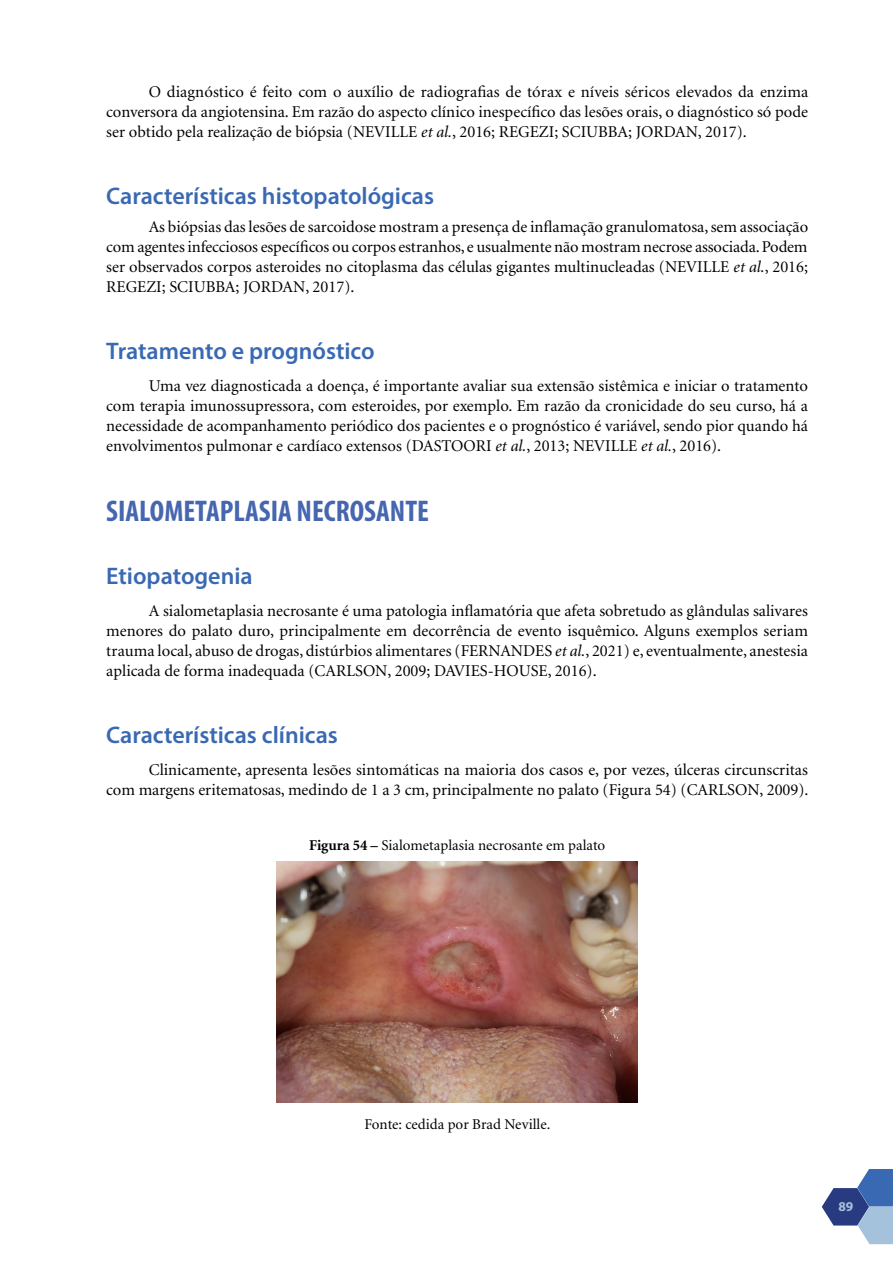
<style>
.page{position:relative;width:893px;height:1263px;background:#fff}
.page>*{position:absolute;margin:0;border:0;box-sizing:border-box;transform-origin:0 0}
.t1{font:700 condensed 30px "Myriad Pro";color:#4766b0}
.t2{font:600 24px "Myriad Pro";color:#3969b3}
.t3{font:16.5px/19.8px "Minion";color:#000;text-align:justify}
.t4{font:15px "Minion";color:#000}
.t5{font:700 13.5px "Myriad Pro";color:#a4c2db}
.s1{font-style:italic}
.s2{font-weight:700}
</style>
<div class="page">
<svg style="left:822px;top:1169px;width:71px;height:75px"></svg>
<img style="left:276px;top:861px;width:362px;height:241px">
<p class="t3" style="left:106px;top:83px;width:703px;text-indent:43px">O diagnóstico é feito com o auxílio de radiografias de tórax e níveis séricos elevados da enzima conversora da angiotensina. Em razão do aspecto clínico inespecífico das lesões orais, o diagnóstico só pode ser obtido pela realização de biópsia (NEVILLE <span class="s1">et al.</span>, 2016; REGEZI; SCIUBBA; JORDAN, 2017).</p>
<h2 class="t2" style="left:106px;top:181px;width:329px">Características histopatológicas</h2>
<p class="t3" style="left:106px;top:218px;width:703px;text-indent:43px">As biópsias das lesões de sarcoidose mostram a presença de inflamação granulomatosa, sem associação com agentes infecciosos específicos ou corpos estranhos, e usualmente não mostram necrose associada. Podem ser observados corpos asteroides no citoplasma das células gigantes multinucleadas (NEVILLE <span class="s1">et al.</span>, 2016; REGEZI; SCIUBBA; JORDAN, 2017).</p>
<h2 class="t2" style="left:106px;top:335px;width:270px">Tratamento e prognóstico</h2>
<p class="t3" style="left:106px;top:377px;width:703px;text-indent:43px">Uma vez diagnosticada a doença, é importante avaliar sua extensão sistêmica e iniciar o tratamento com terapia imunossupressora, com esteroides, por exemplo. Em razão da cronicidade do seu curso, há a necessidade de acompanhamento periódico dos pacientes e o prognóstico é variável, sendo pior quando há envolvimentos pulmonar e cardíaco extensos (DASTOORI <span class="s1">et al.</span>, 2013; NEVILLE <span class="s1">et al.</span>, 2016).</p>
<h1 class="t1" style="left:106px;top:492px;width:324px">SIALOMETAPLASIA NECROSANTE</h1>
<h2 class="t2" style="left:106px;top:560px;width:148px">Etiopatogenia</h2>
<p class="t3" style="left:106px;top:602px;width:703px;text-indent:43px">A sialometaplasia necrosante é uma patologia inflamatória que afeta sobretudo as glândulas salivares menores do palato duro, principalmente em decorrência de evento isquêmico. Alguns exemplos seriam trauma local, abuso de drogas, distúrbios alimentares (FERNANDES <span class="s1">et al.</span>, 2021) e, eventualmente, anestesia aplicada de forma inadequada (CARLSON, 2009; DAVIES-HOUSE, 2016).</p>
<h2 class="t2" style="left:106px;top:719px;width:233px">Características clínicas</h2>
<p class="t3" style="left:106px;top:761px;width:704px;text-align:right">Clinicamente, apresenta lesões sintomáticas na maioria dos casos e, por vezes, úlceras circunscritas<br>com margens eritematosas, medindo de 1 a 3 cm, principalmente no palato (Figura 54) (CARLSON, 2009).</p>
<p class="t4" style="left:309px;top:838px;width:298px"><span class="s2">Figura 54 –</span> Sialometaplasia necrosante em palato</p>
<p class="t4" style="left:364px;top:1116px;width:187px">Fonte: cedida por Brad Neville.</p>
<p class="t5" style="left:838px;top:1198px;width:16px">89</p>
</div>
